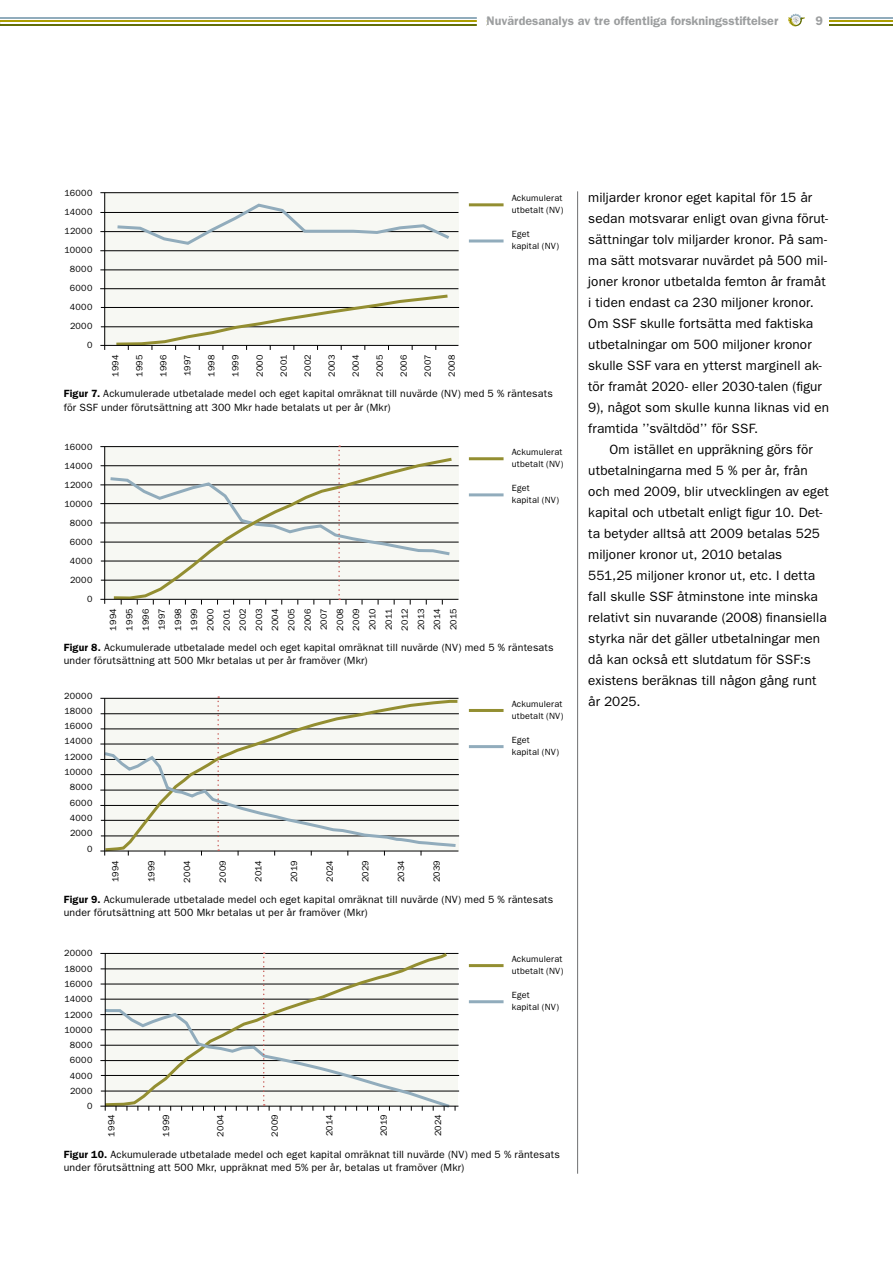
<style>
.page{position:relative;width:893px;height:1263px;background:#fff}
.page>*{position:absolute;margin:0;border:0;box-sizing:border-box;transform-origin:0 0}
.t1{font:13.5px/21px "Franklin Gothic";letter-spacing:.01em;color:#000}
.t2{font:600 12.45px "Franklin Gothic";color:#9c9e9f}
.t3{font:10.5px/13.5px "Franklin Gothic";letter-spacing:.02em;color:#000}
.t4{font:9px/16.2px "Franklin Gothic";letter-spacing:.025em;color:#000}
.s1{font-weight:600}
</style>
<div class="page">
<hr style="left:0;top:17px;width:756px;height:2px;background:#91acbc">
<hr style="left:0;top:21px;width:756px;height:1px;background:#ad9f00">
<hr style="left:0;top:24px;width:756px;height:2px;background:#636f07">
<hr style="left:577px;top:191px;width:1px;height:983px;background:#707172">
<hr style="left:829px;top:17px;width:64px;height:2px;background:#91acbc">
<hr style="left:829px;top:21px;width:64px;height:1px;background:#ad9f00">
<hr style="left:829px;top:24px;width:64px;height:2px;background:#636f07">
<svg style="left:788px;top:14px;width:17px;height:13px"></svg>
<div style="left:487px;top:15px;width:299px;height:28px;background:#fff"></div>
<div style="left:477px;top:4px;width:10px;height:36px;background:#fff"></div>
<hr style="left:100px;top:446px;width:358px;height:1px;background:#000">
<hr style="left:100px;top:484px;width:358px;height:1px;background:#000">
<hr style="left:100px;top:503px;width:358px;height:1px;background:#000">
<hr style="left:100px;top:542px;width:359px;height:1px;background:#000">
<hr style="left:100px;top:523px;width:359px;height:1px;background:#000">
<hr style="left:101px;top:561px;width:358px;height:1px;background:#000">
<hr style="left:101px;top:580px;width:358px;height:1px;background:#000">
<hr style="left:104px;top:447px;width:1px;height:157px;background:#000">
<hr style="left:469px;top:457px;width:35px;height:3px;background:#938e31">
<hr style="left:469px;top:493px;width:35px;height:3px;background:#91acbc">
<div style="left:105px;top:193px;width:354px;height:152px;background:#f7f8f3"></div>
<hr style="left:100px;top:192px;width:358px;height:1px;background:#000">
<hr style="left:100px;top:212px;width:358px;height:1px;background:#000">
<hr style="left:100px;top:231px;width:358px;height:1px;background:#000">
<hr style="left:100px;top:269px;width:359px;height:1px;background:#000">
<hr style="left:100px;top:250px;width:359px;height:1px;background:#000">
<hr style="left:101px;top:307px;width:358px;height:1px;background:#000">
<hr style="left:101px;top:326px;width:358px;height:1px;background:#000">
<hr style="left:104px;top:193px;width:1px;height:157px;background:#000">
<hr style="left:469px;top:203px;width:35px;height:3px;background:#938e31">
<hr style="left:469px;top:239px;width:35px;height:3px;background:#91acbc">
<hr style="left:100px;top:288px;width:358px;height:1px;background:#000">
<svg style="left:113px;top:294px;width:338px;height:56px"></svg>
<svg style="left:114px;top:203px;width:339px;height:42px"></svg>
<hr style="left:101px;top:465px;width:358px;height:1px;background:#000">
<hr style="left:100px;top:599px;width:358px;height:1px;background:#000">
<hr style="left:100px;top:345px;width:358px;height:1px;background:#000">
<svg style="left:107px;top:445px;width:346px;height:160px"></svg>
<hr style="left:100px;top:698px;width:358px;height:1px;background:#000">
<hr style="left:100px;top:744px;width:358px;height:1px;background:#000">
<hr style="left:100px;top:759px;width:358px;height:1px;background:#000">
<hr style="left:100px;top:805px;width:359px;height:1px;background:#000">
<hr style="left:100px;top:790px;width:359px;height:1px;background:#000">
<hr style="left:469px;top:709px;width:35px;height:3px;background:#938e31">
<hr style="left:469px;top:745px;width:35px;height:3px;background:#91acbc">
<hr style="left:100px;top:851px;width:358px;height:1px;background:#000">
<hr style="left:100px;top:953px;width:358px;height:1px;background:#000">
<hr style="left:100px;top:999px;width:358px;height:1px;background:#000">
<hr style="left:100px;top:1014px;width:358px;height:1px;background:#000">
<hr style="left:100px;top:1060px;width:359px;height:1px;background:#000">
<hr style="left:100px;top:1045px;width:359px;height:1px;background:#000">
<hr style="left:101px;top:1075px;width:358px;height:1px;background:#000">
<hr style="left:101px;top:1091px;width:358px;height:1px;background:#000">
<hr style="left:469px;top:964px;width:35px;height:3px;background:#938e31">
<hr style="left:469px;top:1000px;width:35px;height:3px;background:#91acbc">
<hr style="left:101px;top:1029px;width:358px;height:1px;background:#000">
<hr style="left:101px;top:984px;width:358px;height:1px;background:#000">
<hr style="left:101px;top:968px;width:358px;height:1px;background:#000">
<hr style="left:100px;top:1106px;width:358px;height:1px;background:#000">
<svg style="left:101px;top:696px;width:358px;height:159px"></svg>
<svg style="left:102px;top:952px;width:354px;height:159px"></svg>
<p class="t2" style="left:487px;top:14px;width:293px">Nuvärdesanalys av tre offentliga forskningsstiftelser</p>
<p class="t2" style="left:815px;top:14px;width:9px">9</p>
<p class="t4" style="left:64px;top:183px;width:30px;line-height:19px;text-align:right">16000<br>14000<br>12000<br>10000<br>8000<br>6000<br>4000<br>2000<br>0</p>
<p class="t4" style="left:107px;top:377px;width:24px;rotate:-90deg">1994</p>
<p class="t4" style="left:131px;top:377px;width:24px;rotate:-90deg">1995</p>
<p class="t4" style="left:155px;top:377px;width:24px;rotate:-90deg">1996</p>
<p class="t4" style="left:179px;top:376px;width:23px;rotate:-90deg">1997</p>
<p class="t4" style="left:203px;top:377px;width:24px;rotate:-90deg">1998</p>
<p class="t4" style="left:227px;top:377px;width:24px;rotate:-90deg">1999</p>
<p class="t4" style="left:251px;top:377px;width:24px;rotate:-90deg">2000</p>
<p class="t4" style="left:275px;top:377px;width:24px;rotate:-90deg">2001</p>
<p class="t4" style="left:299px;top:377px;width:24px;rotate:-90deg">2002</p>
<p class="t4" style="left:323px;top:377px;width:24px;rotate:-90deg">2003</p>
<p class="t4" style="left:347px;top:377px;width:24px;rotate:-90deg">2004</p>
<p class="t4" style="left:371px;top:377px;width:24px;rotate:-90deg">2005</p>
<p class="t4" style="left:395px;top:377px;width:24px;rotate:-90deg">2006</p>
<p class="t4" style="left:419px;top:376px;width:24px;rotate:-90deg">2007</p>
<p class="t4" style="left:443px;top:377px;width:24px;rotate:-90deg">2008</p>
<p class="t4" style="left:512px;top:192px;width:53px;line-height:12px">Ackumulerat utbetalt (NV)</p>
<p class="t4" style="left:512px;top:228px;width:49px;line-height:12px">Eget kapital (NV)</p>
<p class="t3" style="left:64px;top:386px;width:491px"><span class="s1">Figur 7.</span> Ackumulerade utbetalade medel och eget kapital omräknat till nuvärde (NV) med 5 % räntesats för SSF under förutsättning att 300 Mkr hade betalats ut per år (Mkr)</p>
<p class="t4" style="left:64px;top:437px;width:30px;line-height:19px;text-align:right">16000<br>14000<br>12000<br>10000<br>8000<br>6000<br>4000<br>2000<br>0</p>
<p class="t4" style="left:105px;top:631px;width:24px;text-align:justify;rotate:-90deg">1994<br>1995<br>1996<br>1997<br>1998<br>1999<br>2000<br>2001<br>2002<br>2003<br>2004<br>2005<br>2006<br>2007<br>2008<br>2009<br>2010<br>2011<br>2012<br>2013<br>2014<br>2015</p>
<p class="t4" style="left:512px;top:446px;width:53px;line-height:12px">Ackumulerat utbetalt (NV)</p>
<p class="t4" style="left:512px;top:482px;width:49px;line-height:12px">Eget kapital (NV)</p>
<p class="t3" style="left:64px;top:640px;width:491px"><span class="s1">Figur 8.</span> Ackumulerade utbetalade medel och eget kapital omräknat till nuvärde (NV) med 5 % räntesats under förutsättning att 500 Mkr betalas ut per år framöver (Mkr)</p>
<p class="t4" style="left:64px;top:688px;width:30px;line-height:15.3px;text-align:right">20000<br>18000<br>16000<br>14000<br>12000<br>10000<br>8000<br>6000<br>4000<br>2000<br>0</p>
<p class="t4" style="left:107px;top:882px;width:24px;rotate:-90deg">1994</p>
<p class="t4" style="left:143px;top:882px;width:24px;rotate:-90deg">1999</p>
<p class="t4" style="left:179px;top:882px;width:24px;rotate:-90deg">2004</p>
<p class="t4" style="left:214px;top:882px;width:24px;rotate:-90deg">2009</p>
<p class="t4" style="left:250px;top:882px;width:23px;rotate:-90deg">2014</p>
<p class="t4" style="left:286px;top:882px;width:23px;rotate:-90deg">2019</p>
<p class="t4" style="left:321px;top:882px;width:23px;rotate:-90deg">2024</p>
<p class="t4" style="left:357px;top:882px;width:24px;rotate:-90deg">2029</p>
<p class="t4" style="left:393px;top:882px;width:24px;rotate:-90deg">2034</p>
<p class="t4" style="left:429px;top:882px;width:24px;rotate:-90deg">2039</p>
<p class="t4" style="left:512px;top:698px;width:53px;line-height:12px">Ackumulerat utbetalt (NV)</p>
<p class="t4" style="left:512px;top:734px;width:49px;line-height:12px">Eget kapital (NV)</p>
<p class="t3" style="left:64px;top:892px;width:491px"><span class="s1">Figur 9.</span> Ackumulerade utbetalade medel och eget kapital omräknat till nuvärde (NV) med 5 % räntesats under förutsättning att 500 Mkr betalas ut per år framöver (Mkr)</p>
<p class="t4" style="left:64px;top:945px;width:30px;line-height:15.3px;text-align:right">20000<br>18000<br>16000<br>14000<br>12000<br>10000<br>8000<br>6000<br>4000<br>2000<br>0</p>
<p class="t4" style="left:103px;top:1136px;width:24px;rotate:-90deg">1994</p>
<p class="t4" style="left:158px;top:1136px;width:24px;rotate:-90deg">1999</p>
<p class="t4" style="left:212px;top:1137px;width:24px;rotate:-90deg">2004</p>
<p class="t4" style="left:267px;top:1137px;width:24px;rotate:-90deg">2009</p>
<p class="t4" style="left:321px;top:1136px;width:23px;rotate:-90deg">2014</p>
<p class="t4" style="left:375px;top:1136px;width:23px;rotate:-90deg">2019</p>
<p class="t4" style="left:430px;top:1136px;width:23px;rotate:-90deg">2024</p>
<p class="t4" style="left:512px;top:953px;width:53px;line-height:12px">Ackumulerat utbetalt (NV)</p>
<p class="t4" style="left:512px;top:989px;width:49px;line-height:12px">Eget kapital (NV)</p>
<p class="t3" style="left:64px;top:1147px;width:498px"><span class="s1">Figur 10.</span> Ackumulerade utbetalade medel och eget kapital omräknat till nuvärde (NV) med 5 % räntesats under förutsättning att 500 Mkr, uppräknat med 5% per år, betalas ut framöver (Mkr)</p>
<p class="t1" style="left:588px;top:187px;width:242px">miljarder kronor eget kapital för 15 år sedan motsvarar enligt ovan givna förut&shy;sättningar tolv miljarder kronor. På sam&shy;ma sätt motsvarar nuvärdet på 500 mil&shy;joner kronor utbetalda femton år framåt i tiden endast ca 230 miljoner kronor.<br>Om SSF skulle fortsätta med faktiska utbetalningar om 500 miljoner kronor skulle SSF vara en ytterst marginell ak&shy;tör framåt 2020- eller 2030-talen (figur 9), något som skulle kunna liknas vid en framtida ’’svältdöd’’ för SSF.</p>
<p class="t1" style="left:588px;top:439px;width:242px;text-indent:21px">Om istället en uppräkning görs för utbetalningarna med 5 % per år, från och med 2009, blir utvecklingen av eget kapital och utbetalt enligt figur 10. Det&shy;ta betyder alltså att 2009 betalas 525 miljoner kronor ut, 2010 betalas 551,25 miljoner kronor ut, etc. I detta fall skulle SSF åtminstone inte minska relativt sin nuvarande (2008) finansiella styrka när det gäller utbetalningar men då kan också ett slutdatum för SSF:s existens beräknas till någon gång runt år 2025.</p>
</div>
